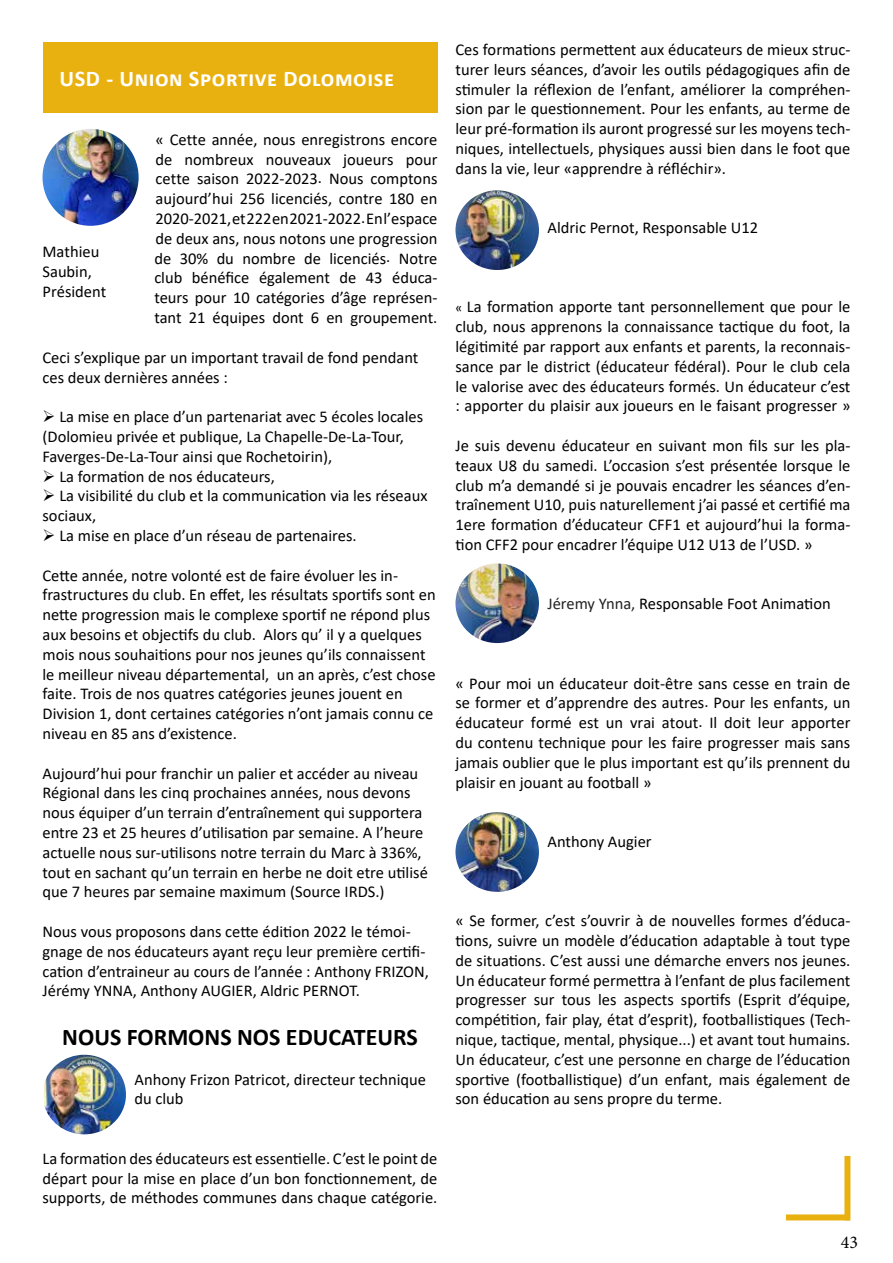
<style>
.page{position:relative;width:893px;height:1263px;background:#fff}
.page>*{position:absolute;margin:0;border:0;box-sizing:border-box;transform-origin:0 0}
.t1{font:700 24px "Calibri";color:#000}
.t2{font:700 22.5px "Calibri";letter-spacing:.025em;color:#fff}
.t3{font:18px "Minion Pro";color:#000}
.t4{font:16.5px/19.8px "Calibri";color:#000}
.s1{font-size:13.5px}
.s2{color:#222}
</style>
<div class="page">
<div style="left:844px;top:1156px;width:6px;height:64px;background:#e9b110"></div>
<div style="left:786px;top:1214px;width:64px;height:6px;background:#e9b110"></div>
<div style="left:43px;top:43px;width:394px;height:70px;background:#e9b110"></div>
<img style="left:455px;top:563px;width:84px;height:80px">
<img style="left:43px;top:129px;width:96px;height:97px;border-radius:48px">
<img style="left:44px;top:1055px;width:82px;height:79px">
<img style="left:455px;top:812px;width:84px;height:80px">
<img style="left:455px;top:190px;width:84px;height:80px">
<h2 class="t2" style="left:60px;top:63px;width:336px">USD - Union Sportive Dolomoise</h2>
<p class="t4" style="left:154px;top:129px;width:285px;text-align:justify">« Cette année, nous enregistrons encore de nombreux nouveaux joueurs pour cette saison 2022-2023. Nous comptons aujourd’hui 256 licenciés, contre 180 en 2020-2021, et 222 en 2021-2022. En l’espace de deux ans, nous notons une progression de 30% du nombre de licenciés. Notre club bénéfice également de 43 éduca&shy;teurs pour 10 catégories d’âge représen&shy;tant 21 équipes dont 6 en groupement.</p>
<p class="t4" style="left:43px;top:347px;width:377px">Ceci s’explique par un important travail de fond pendant ces deux dernières années :</p>
<p class="t4" style="left:43px;top:406px;width:382px">➢ La mise en place d’un partenariat avec 5 écoles locales (Dolomieu privée et publique, La Chapelle-De-La-Tour,<br>Faverges-De-La-Tour ainsi que Rochetoirin),</p>
<p class="t4" style="left:43px;top:466px;width:234px">➢ La formation de nos éducateurs,</p>
<p class="t4" style="left:43px;top:485px;width:386px">➢ La visibilité du club et la communication via les réseaux sociaux,</p>
<p class="t4" style="left:43px;top:525px;width:316px">➢ La mise en place d’un réseau de partenaires.</p>
<p class="t4" style="left:43px;top:565px;width:395px">Cette année, notre volonté est de faire évoluer les in&shy;frastructures du club. En effet, les résultats sportifs sont en nette progression mais le complexe sportif ne répond plus aux besoins et objectifs du club. Alors qu’ il y a quelques mois nous souhaitions pour nos jeunes qu’ils connaissent le meilleur niveau départemental, un an après, c’est chose faite. Trois de nos quatres catégories jeunes jouent en Division 1, dont certaines catégories n’ont jamais connu ce niveau en 85 ans d’existence.</p>
<p class="t4" style="left:43px;top:763px;width:387px">Aujourd’hui pour franchir un palier et accéder au niveau Régional dans les cinq prochaines années, nous devons nous équiper d’un terrain d’entraînement qui supportera entre 23 et 25 heures d’utilisation par semaine. A l’heure actuelle nous sur-utilisons notre terrain du Marc à 336%, tout en sachant qu’un terrain en herbe ne doit etre utilisé que 7 heures par semaine maximum (Source IRDS.)</p>
<p class="t4" style="left:43px;top:921px;width:388px">Nous vous proposons dans cette édition 2022 le témoi&shy;gnage de nos éducateurs ayant reçu leur première certifi&shy;cation d’entraineur au cours de l’année : Anthony FRIZON, Jérémy YNNA, Anthony AUGIER, Aldric PERNOT.</p>
<h1 class="t1" style="left:62px;top:1020px;width:357px">NOUS FORMONS NOS EDUCATEURS</h1>
<p class="t4" style="left:134px;top:1069px;width:293px">Anhony Frizon Patricot, directeur technique du club</p>
<p class="t4" style="left:43px;top:241px;width:65px">Mathieu<br>Saubin,<br>Président</p>
<p class="t4" style="left:455px;top:39px;width:396px;text-align:justify">Ces formations permettent aux éducateurs de mieux struc&shy;turer leurs séances, d’avoir les outils pédagogiques afin de stimuler la réflexion de l’enfant, améliorer la compréhen&shy;sion par le questionnement. Pour les enfants, au terme de leur pré-formation ils auront progressé sur les moyens tech&shy;niques, intellectuels, physiques aussi bien dans le foot que dans la vie, leur «apprendre à réfléchir».</p>
<p class="t4" style="left:547px;top:217px;width:212px">Aldric Pernot, Responsable U12</p>
<p class="t4" style="left:455px;top:297px;width:396px;text-align:justify"><span class="s1">«</span> La formation apporte tant personnellement que pour le club, nous apprenons la connaissance tactique du foot, la légitimité par rapport aux enfants et parents, la reconnais&shy;sance par le district (éducateur fédéral). Pour le club cela le valorise avec des éducateurs formés. Un éducateur c’est : apporter du plaisir aux joueurs en le faisant progresser »</p>
<p class="t4" style="left:455px;top:435px;width:396px;text-align:justify">Je suis devenu éducateur en suivant mon fils sur les pla&shy;teaux U8 du samedi. L’occasion s’est présentée lorsque le club m’a demandé si je pouvais encadrer les séances d’en&shy;traînement U10, puis naturellement j’ai passé et certifié ma 1ere formation d’éducateur CFF1 et aujourd’hui la forma&shy;tion CFF2 pour encadrer l’équipe U12 U13 de l’USD. »</p>
<p class="t4" style="left:547px;top:594px;width:285px"><span class="s2">Jéremy Ynna,</span> Responsable Foot Animation</p>
<p class="t4" style="left:455px;top:673px;width:396px;text-align:justify">« Pour moi un éducateur doit-être sans cesse en train de se former et d’apprendre des autres. Pour les enfants, un éducateur formé est un vrai atout. Il doit leur apporter du contenu technique pour les faire progresser mais sans jamais oublier que le plus important est qu’ils prennent du plaisir en jouant au football »</p>
<p class="t4" style="left:547px;top:831px;width:106px">Anthony Augier</p>
<p class="t4" style="left:455px;top:910px;width:396px;text-align:justify">« Se former, c’est s’ouvrir à de nouvelles formes d’éduca&shy;tions, suivre un modèle d’éducation adaptable à tout type de situations. C’est aussi une démarche envers nos jeunes.<br>Un éducateur formé permettra à l’enfant de plus facilement progresser sur tous les aspects sportifs (Esprit d’équipe, compétition, fair play, état d’esprit), footballistiques (Tech&shy;nique, tactique, mental, physique...) et avant tout humains.<br>Un éducateur, c’est une personne en charge de l’éducation sportive (footballistique) d’un enfant, mais également de son éducation au sens propre du terme.</p>
<p class="t4" style="left:43px;top:1148px;width:396px;text-align:justify">La formation des éducateurs est essentielle. C’est le point de départ pour la mise en place d’un bon fonctionnement, de supports, de méthodes communes dans chaque catégorie.</p>
<p class="t3" style="left:841px;top:1230px;width:19px">43</p>
</div>
